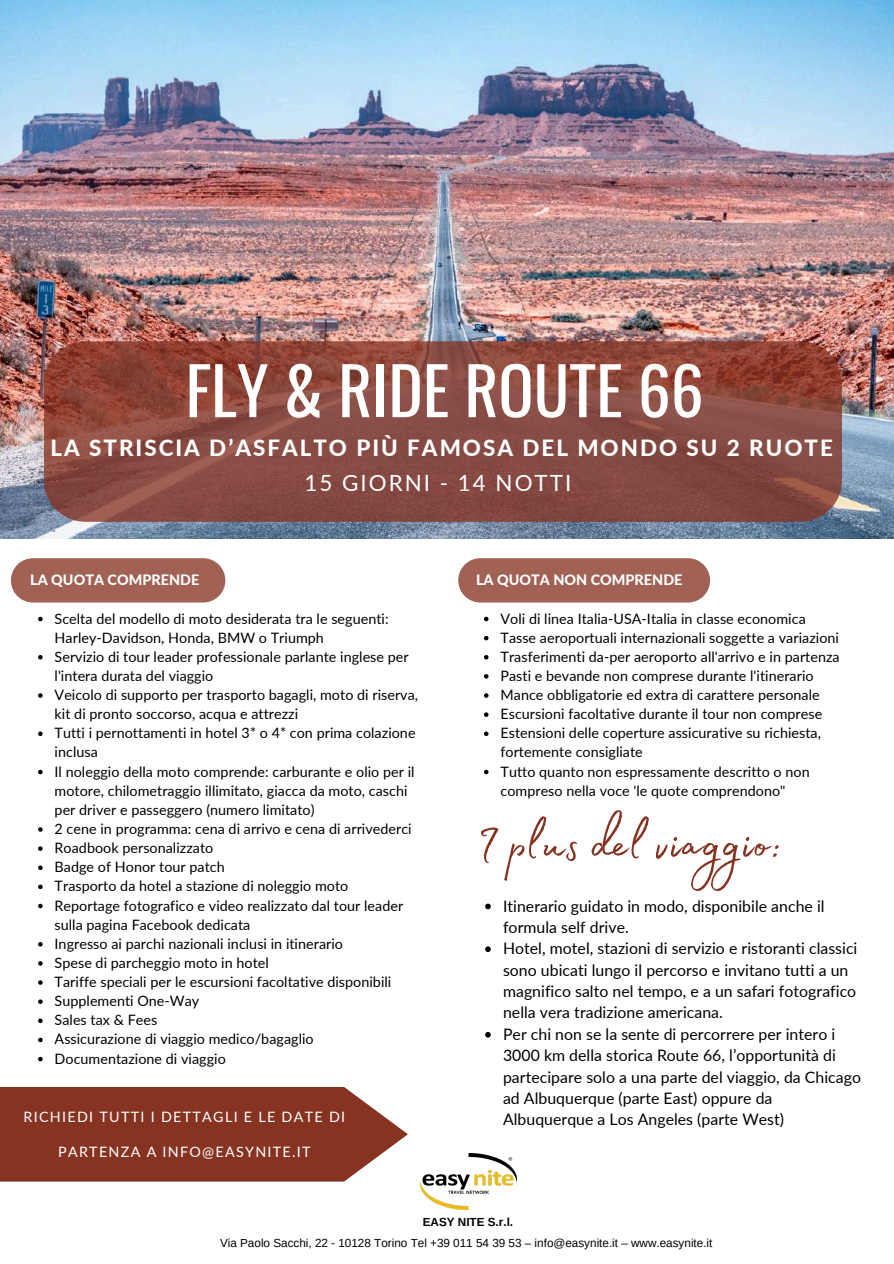
<style>
.page{position:relative;width:894px;height:1264px;background:#fff}
.page>*{position:absolute;margin:0;border:0;box-sizing:border-box;transform-origin:0 0}
.t1{font:65.4px "Oswald";color:#fff}
.t2{font:60.75px "Madelyn Fill";letter-spacing:.005em;color:#863322}
.t3{font:800 22.35px "Lato";letter-spacing:.09em;color:#fff}
.t4{font:22.35px "Lato";letter-spacing:.09em;color:#fff}
.t5{font:15.75px/21.3px "Lato";letter-spacing:.005em;color:#000}
.t6{font:14.25px/19.2px "Lato";letter-spacing:.005em;color:#000}
.t7{font:14.25px "Lato";letter-spacing:.09em;color:#fff}
.t8{font:800 14.25px "Lato";color:#fff}
.t9{font:11.7px "Arimo";color:#000}
.t10{font:700 11.7px "Arimo";color:#000}
</style>
<div class="page">
<img style="left:0;top:0;width:893px;height:538px">
<svg style="left:44px;top:341px;width:797px;height:181px;background:#884940"></svg>
<div style="left:11px;top:558px;width:214px;height:44px;background:#a16255"></div>
<div style="left:458px;top:558px;width:252px;height:44px;background:#a16255"></div>
<img style="left:420px;top:1153px;width:96px;height:55px">
<svg style="left:0;top:1087px;width:407px;height:94px;background:#8f4232"></svg>
<svg style="left:38px;top:616px;width:5px;height:5px"></svg>
<svg style="left:38px;top:655px;width:5px;height:4px"></svg>
<svg style="left:38px;top:693px;width:5px;height:4px"></svg>
<svg style="left:38px;top:731px;width:5px;height:5px"></svg>
<svg style="left:38px;top:769px;width:5px;height:5px"></svg>
<svg style="left:38px;top:827px;width:5px;height:4px"></svg>
<svg style="left:38px;top:846px;width:5px;height:4px"></svg>
<svg style="left:38px;top:865px;width:5px;height:5px"></svg>
<svg style="left:38px;top:884px;width:5px;height:5px"></svg>
<svg style="left:38px;top:903px;width:5px;height:5px"></svg>
<svg style="left:38px;top:942px;width:5px;height:4px"></svg>
<svg style="left:38px;top:961px;width:5px;height:4px"></svg>
<svg style="left:38px;top:980px;width:5px;height:4px"></svg>
<svg style="left:38px;top:999px;width:5px;height:4px"></svg>
<svg style="left:38px;top:1018px;width:5px;height:5px"></svg>
<svg style="left:38px;top:1037px;width:5px;height:5px"></svg>
<svg style="left:38px;top:1056px;width:5px;height:5px"></svg>
<svg style="left:484px;top:616px;width:4px;height:5px"></svg>
<svg style="left:484px;top:636px;width:4px;height:4px"></svg>
<svg style="left:484px;top:655px;width:4px;height:4px"></svg>
<svg style="left:484px;top:674px;width:4px;height:4px"></svg>
<svg style="left:484px;top:693px;width:4px;height:4px"></svg>
<svg style="left:484px;top:712px;width:4px;height:5px"></svg>
<svg style="left:484px;top:731px;width:4px;height:5px"></svg>
<svg style="left:484px;top:769px;width:4px;height:5px"></svg>
<svg style="left:485px;top:903px;width:5px;height:6px"></svg>
<svg style="left:485px;top:946px;width:5px;height:6px"></svg>
<svg style="left:485px;top:1032px;width:5px;height:5px"></svg>
<h1 class="t1" style="left:185px;top:339px;width:519px">FLY &amp; RIDE ROUTE 66</h1>
<h3 class="t3" style="left:50px;top:434px;width:783px">LA STRISCIA D’ASFALTO PIÙ FAMOSA DEL MONDO SU 2 RUOTE</h3>
<h3 class="t4" style="left:304px;top:469px;width:268px">15 GIORNI - 14 NOTTI</h3>
<p class="t8" style="left:30px;top:571px;width:170px">LA QUOTA COMPRENDE</p>
<p class="t6" style="left:55px;top:608px;width:365px">Scelta del modello di moto desiderata tra le seguenti:<br>Harley-Davidson, Honda, BMW o Triumph<br>Servizio di tour leader professionale parlante inglese per l'intera durata del viaggio<br>Veicolo di supporto per trasporto bagagli, moto di riserva, kit di pronto soccorso, acqua e attrezzi<br>Tutti i pernottamenti in hotel 3* o 4* con prima colazione inclusa<br>Il noleggio della moto comprende: carburante e olio per il motore, chilometraggio illimitato, giacca da moto, caschi per driver e passeggero (numero limitato)<br>2 cene in programma: cena di arrivo e cena di arrivederci Roadbook personalizzato<br>Badge of Honor tour patch<br>Trasporto da hotel a stazione di noleggio moto<br>Reportage fotografico e video realizzato dal tour leader sulla pagina Facebook dedicata<br>Ingresso ai parchi nazionali inclusi in itinerario<br>Spese di parcheggio moto in hotel<br>Tariffe speciali per le escursioni facoltative disponibili Supplementi One-Way<br>Sales tax &amp; Fees<br>Assicurazione di viaggio medico/bagaglio Documentazione di viaggio</p>
<p class="t7" style="left:24px;top:1107px;width:323px">RICHIEDI TUTTI I DETTAGLI E LE DATE DI</p>
<p class="t7" style="left:58px;top:1142px;width:254px">PARTENZA A INFO@EASYNITE.IT</p>
<p class="t8" style="left:476px;top:571px;width:208px">LA QUOTA NON COMPRENDE</p>
<p class="t6" style="left:500px;top:608px;width:340px">Voli di linea Italia-USA-Italia in classe economica Tasse aeroportuali internazionali soggette a variazioni Trasferimenti da-per aeroporto all'arrivo e in partenza Pasti e bevande non comprese durante l'itinerario Mance obbligatorie ed extra di carattere personale Escursioni facoltative durante il tour non comprese Estensioni delle coperture assicurative su richiesta, fortemente consigliate<br>Tutto quanto non espressamente descritto o non compreso nella voce 'le quote comprendono"</p>
<h2 class="t2" style="left:476px;top:797px;width:307px">I plus del viaggio:</h2>
<p class="t5" style="left:503px;top:894px;width:359px">Itinerario guidato in modo, disponibile anche il formula self drive.<br>Hotel, motel, stazioni di servizio e ristoranti classici sono ubicati lungo il percorso e invitano tutti a un magnifico salto nel tempo, e a un safari fotografico nella vera tradizione americana.<br>Per chi non se la sente di percorrere per intero i 3000 km della storica Route 66, l’opportunità di partecipare solo a una parte del viaggio, da Chicago ad Albuquerque (parte East) oppure da Albuquerque a Los Angeles (parte West)</p>
<p class="t10" style="left:422px;top:1215px;width:92px">EASY NITE S.r.l.</p>
<p class="t9" style="left:220px;top:1236px;width:494px">Via Paolo Sacchi, 22 - 10128 Torino Tel +39 011 54 39 53 – info@easynite.it – www.easynite.it</p>
</div>
